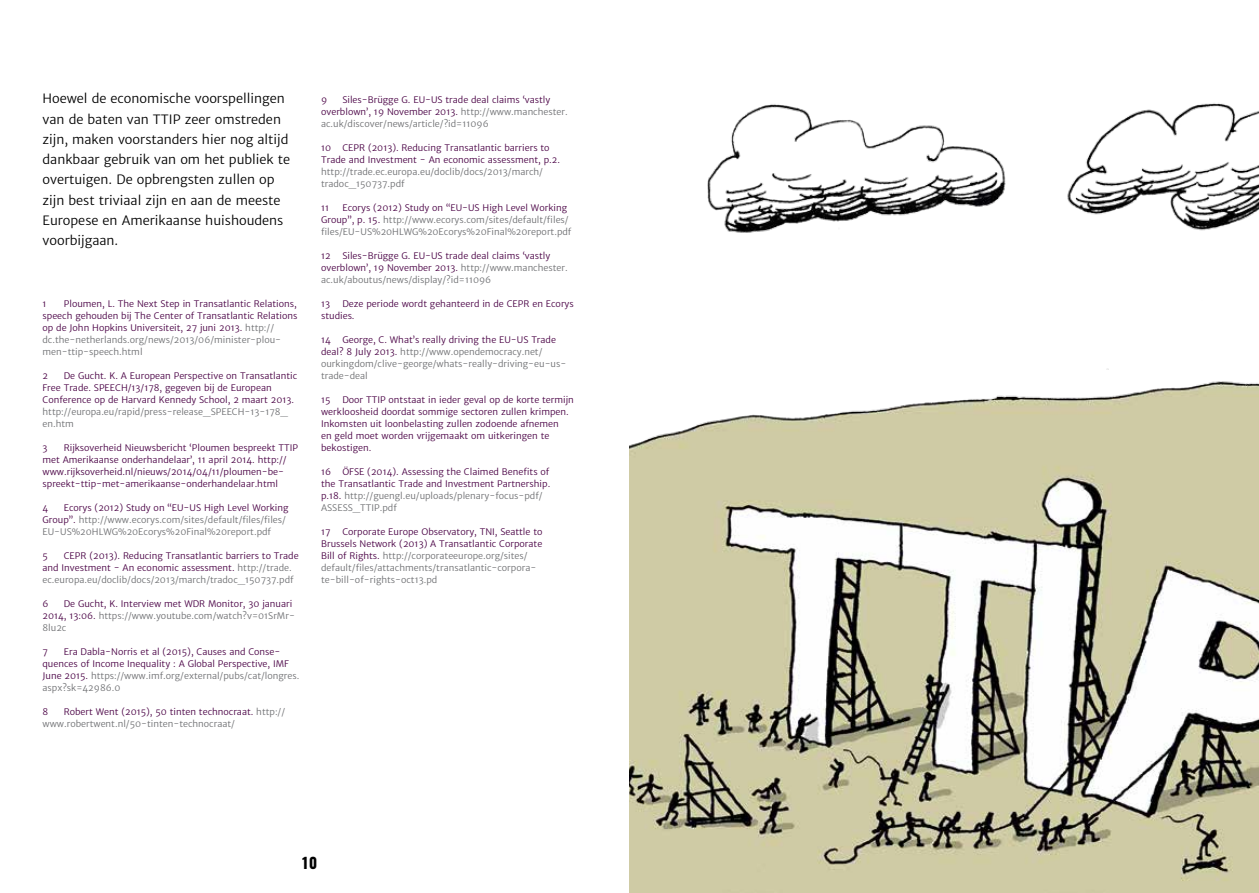
<style>
.page{position:relative;width:1259px;height:893px;background:#fff}
.page>*{position:absolute;margin:0;border:0;box-sizing:border-box;transform-origin:0 0}
.t1{font:700 15px "Oswald";color:#000}
.t2{font:12.75px/20.2px "Merriweather Sans";color:#000}
.t3{font:9px/12px "Merriweather Sans";color:#490044}
.t4{font:9px/12px "Merriweather Sans";color:#6d6e71}
.s1{color:#6d6e71}
.s2{color:#490044}
</style>
<div class="page">
<img style="left:629px;top:103px;width:630px;height:790px">
<p class="t2" style="left:43px;top:89px;width:249px">Hoewel de economische voorspellingen van de baten van TTIP zeer omstreden zijn, maken voorstanders hier nog altijd dankbaar gebruik van om het publiek te overtuigen. De opbrengsten zullen op zijn best triviaal zijn en aan de meeste Europese en Amerikaanse huishoudens voorbijgaan.</p>
<p class="t3" style="left:43px;top:298px;width:256px;text-indent:21px">Ploumen, L. The Next Step in Transatlantic Relations, speech gehouden bij The Center of Transatlantic Relations op de John Hopkins Universiteit, 27 juni 2013. <span class="s1">http:// dc.the-netherlands.org/news/2013/06/minister-plou&shy;men-ttip-speech.html</span></p>
<p class="t3" style="left:43px;top:370px;width:7px">2</p>
<p class="t3" style="left:43px;top:298px;width:6px">1</p>
<p class="t3" style="left:43px;top:370px;width:256px;text-indent:21px">De Gucht. K. A European Perspective on Transatlantic<br>Free Trade. SPEECH/13/178, gegeven bij de European<br>Conference op de Harvard Kennedy School, 2 maart 2013.</p>
<p class="t4" style="left:43px;top:406px;width:247px">http://europa.eu/rapid/press-release_SPEECH-13-178_ en.htm</p>
<p class="t3" style="left:43px;top:442px;width:6px">3</p>
<p class="t3" style="left:43px;top:442px;width:257px;text-indent:21px">Rijksoverheid Nieuwsbericht ‘Ploumen bespreekt TTIP met Amerikaanse onderhandelaar’, 11 april 2014. http:// www.rijksoverheid.nl/nieuws/2014/04/11/ploumen-be&shy;spreekt-ttip-met-amerikaanse-onderhandelaar.html</p>
<p class="t3" style="left:43px;top:502px;width:7px">4</p>
<p class="t4" style="left:43px;top:502px;width:247px;text-indent:21px"><span class="s2">Ecorys (2012) Study on “EU-US High Level Working<br>Group”.</span> http://www.ecorys.com/sites/default/files/files/<br>EU-US%20HLWG%20Ecorys%20Final%20report.pdf</p>
<p class="t3" style="left:43px;top:550px;width:7px">5</p>
<p class="t3" style="left:43px;top:550px;width:258px;text-indent:21px">CEPR (2013). Reducing Transatlantic barriers to Trade and Investment - An economic assessment. <span class="s1">http://trade. ec.europa.eu/doclib/docs/2013/march/tradoc_150737.pdf</span></p>
<p class="t3" style="left:43px;top:598px;width:8px">6</p>
<p class="t3" style="left:43px;top:598px;width:254px;text-indent:21px">De Gucht, K. Interview met WDR Monitor, 30 januari<br>2014, 13:06. <span class="s1">https://www.youtube.com/watch?v=01SrMr-<br>8lu2c</span></p>
<p class="t3" style="left:43px;top:646px;width:7px">7</p>
<p class="t3" style="left:43px;top:646px;width:258px;text-indent:21px">Era Dabla-Norris et al (2015), Causes and Conse&shy;quences of Income Inequality : A Global Perspective, IMF June 2015. <span class="s1">https://www.imf.org/external/pubs/cat/longres. aspx?sk=42986.0</span></p>
<p class="t3" style="left:43px;top:706px;width:7px">8</p>
<p class="t4" style="left:43px;top:706px;width:244px;text-indent:21px"><span class="s2">Robert Went (2015), 50 tinten technocraat.</span> http:// www.robertwent.nl/50-tinten-technocraat/</p>
<p class="t3" style="left:321px;top:94px;width:248px;text-indent:21px">Siles-Brügge G. EU-US trade deal claims ‘vastly overblown’, 19 November 2013. <span class="s1">http://www.manchester. ac.uk/discover/news/article/?id=11096</span></p>
<p class="t3" style="left:321px;top:142px;width:240px">10 CEPR (2013). Reducing Transatlantic barriers to<br>Trade and Investment - An economic assessment, p.2.</p>
<p class="t4" style="left:321px;top:166px;width:223px">http://trade.ec.europa.eu/doclib/docs/2013/march/ tradoc_150737.pdf</p>
<p class="t3" style="left:321px;top:202px;width:10px">11</p>
<p class="t3" style="left:321px;top:94px;width:8px">9</p>
<p class="t4" style="left:321px;top:202px;width:252px;text-indent:21px"><span class="s2">Ecorys (2012) Study on “EU-US High Level Working<br>Group”, p. 15.</span> http://www.ecorys.com/sites/default/files/ files/EU-US%20HLWG%20Ecorys%20Final%20report.pdf</p>
<p class="t3" style="left:321px;top:250px;width:11px">12</p>
<p class="t3" style="left:321px;top:250px;width:248px;text-indent:21px">Siles-Brügge G. EU-US trade deal claims ‘vastly overblown’, 19 November 2013. <span class="s1">http://www.manchester. ac.uk/aboutus/news/display/?id=11096</span></p>
<p class="t3" style="left:321px;top:298px;width:11px">13</p>
<p class="t3" style="left:321px;top:298px;width:254px;text-indent:21px">Deze periode wordt gehanteerd in de CEPR en Ecorys studies.</p>
<p class="t3" style="left:321px;top:334px;width:11px">14</p>
<p class="t4" style="left:321px;top:334px;width:247px;text-indent:21px"><span class="s2">George, C. What’s really driving the EU-US Trade deal? 8 July 2013.</span> http://www.opendemocracy.net/ ourkingdom/clive-george/whats-really-driving-eu-us&shy;trade-deal</p>
<p class="t3" style="left:321px;top:394px;width:11px">15</p>
<p class="t3" style="left:321px;top:394px;width:254px;text-indent:21px">Door TTIP ontstaat in ieder geval op de korte termijn werkloosheid doordat sommige sectoren zullen krimpen.<br>Inkomsten uit loonbelasting zullen zodoende afnemen<br>en geld moet worden vrijgemaakt om uitkeringen te bekostigen.</p>
<p class="t3" style="left:321px;top:466px;width:231px">16 ÖFSE (2014). Assessing the Claimed Benefits of the Transatlantic Trade and Investment Partnership. p.18. <span class="s1">http://guengl.eu/uploads/plenary-focus-pdf/ ASSESS_TTIP.pdf</span></p>
<p class="t3" style="left:321px;top:526px;width:11px">17</p>
<p class="t4" style="left:321px;top:526px;width:223px;text-indent:21px"><span class="s2">Corporate Europe Observatory, TNI, Seattle to Brussels Network (2013) A Transatlantic Corporate Bill of Rights.</span> http://corporateeurope.org/sites/ default/files/attachments/transatlantic-corpora&shy;te-bill-of-rights-oct13.pd</p>
<h1 class="t1" style="left:301px;top:852px;width:17px">10</h1>
</div>
